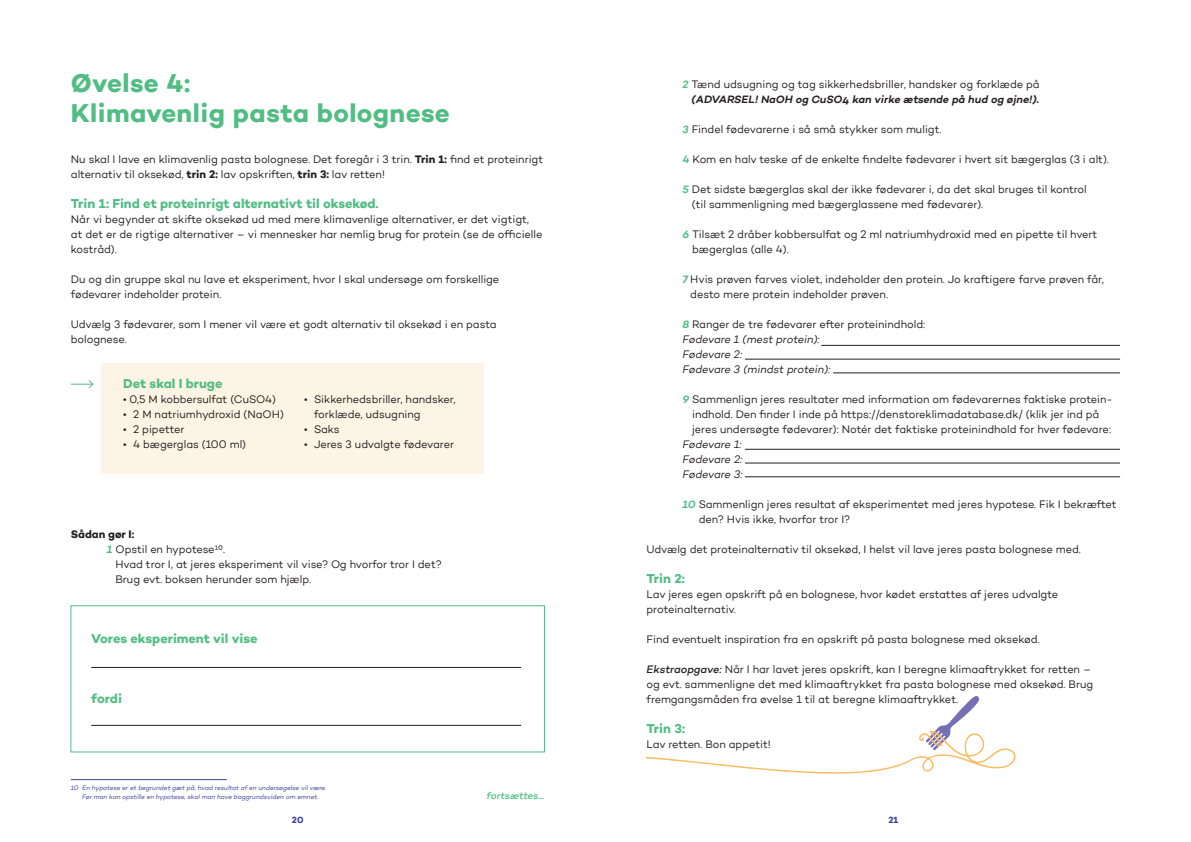
<style>
.page{position:relative;width:1191px;height:842px;background:#fff}
.page>*{position:absolute;margin:0;border:0;box-sizing:border-box;transform-origin:0 0}
.t1{font:700 26px/30px "Campton";letter-spacing:.015em;color:#51bd83}
.t2{font:700 13px "Campton";letter-spacing:-.005em;color:#51bd83}
.t3{font:13px "Campton Bold 2";color:#51bd83}
.t4{font:11px/15px "Campton Book 2";letter-spacing:-.005em;color:#231f20}
.t5{font:italic 11px "Campton";letter-spacing:-.015em;color:#231f20}
.t6{font:11px "Campton";letter-spacing:-.01em;color:#231f20}
.t7{font:700 11px "Campton";letter-spacing:-.005em;color:#231f20}
.t8{font:italic 500 10px "Campton";letter-spacing:-.01em;color:#51bd83}
.t9{font:700 9px "Campton";color:#3e3f99}
.t10{font:italic 6.5px/9px "Campton";letter-spacing:-.005em;color:#3e3f99;text-align:center}
.s1{font-family:"Campton";font-weight:700}
.s2{font-family:"Campton"}
.s3{font-family:"Campton";font-weight:600;font-style:italic;color:#51bd83}
.s4{font-family:"Campton Semi Bold Italic 2"}
.s5{font-weight:600;font-style:italic;color:#51bd83}
.s6{font-family:"Campton Medium Italic 2"}
</style>
<div class="page">
<div style="left:101px;top:363px;width:383px;height:111px;background:#fef4e5"></div>
<svg style="left:71px;top:380px;width:23px;height:9px"></svg>
<hr style="left:821px;top:345px;width:299px;height:1px;background:#231f20">
<hr style="left:745px;top:449px;width:375px;height:1px;background:#231f20">
<hr style="left:745px;top:359px;width:375px;height:1px;background:#231f20">
<hr style="left:745px;top:462px;width:375px;height:1px;background:#231f20">
<hr style="left:833px;top:372px;width:287px;height:1px;background:#231f20">
<hr style="left:745px;top:476px;width:375px;height:1px;background:#231f20">
<svg style="left:646px;top:696px;width:369px;height:78px"></svg>
<hr style="left:71px;top:779px;width:156px;height:1px;background:#3e3f99">
<div style="left:70px;top:605px;width:475px;height:147px;border:1px solid #51bd83"></div>
<hr style="left:91px;top:667px;width:430px;height:1px;background:#231f20">
<hr style="left:91px;top:725px;width:430px;height:1px;background:#231f20">
<h2 class="t1" style="left:71px;top:67px;width:380px">Øvelse 4:<br>Klimavenlig pasta bolognese</h2>
<p class="t4" style="left:71px;top:152px;width:474px">Nu skal I lave en klimavenlig pasta bolognese. Det foregår i 3 trin. <span class="s1">Trin 1:</span> <span class="s2">find et proteinrigt </span>alternativ til oksekød, <span class="s1">trin 2:</span> lav opskriften, <span class="s1">trin 3:</span> lav retten!</p>
<h3 class="t3" style="left:71px;top:196px;width:309px">Trin 1: Find et proteinrigt alternativt til oksekød.</h3>
<p class="t4" style="left:71px;top:212px;width:473px">Når vi begynder at skifte oksekød ud med mere klimavenlige alternativer, er det vigtigt, <span class="s2">at det er de rigtige alternativer – vi mennesker har nemlig brug for protein (se de officielle </span>kostråd).</p>
<p class="t4" style="left:71px;top:272px;width:430px">Du og din gruppe skal nu lave et eksperiment, hvor I skal undersøge om forskellige fødevarer indeholder protein.</p>
<p class="t4" style="left:71px;top:317px;width:427px">Udvælg 3 fødevarer, som I mener vil være et godt alternativ til oksekød i en pasta bolognese.</p>
<h4 class="t2" style="left:123px;top:376px;width:101px">Det skal I bruge</h4>
<p class="t4" style="left:123px;top:392px;width:154px">• 0,5 M kobbersulfat (CuSO4)</p>
<p class="t4" style="left:123px;top:407px;width:162px">• 2 M natriumhydroxid (NaOH)</p>
<p class="t4" style="left:123px;top:422px;width:63px">• 2 pipetter</p>
<p class="t4" style="left:123px;top:437px;width:124px">• 4 bægerglas (100 ml)</p>
<p class="t4" style="left:314px;top:392px;width:143px;text-indent:-10px">• Sikkerhedsbriller, handsker, forklæde, udsugning</p>
<p class="t4" style="left:304px;top:422px;width:37px">• Saks</p>
<p class="t4" style="left:304px;top:437px;width:151px">• Jeres 3 udvalgte fødevarer</p>
<h4 class="t7" style="left:71px;top:528px;width:65px">Sådan gør I:</h4>
<p class="t4" style="left:107px;top:542px;width:120px"><span class="s3">1</span> Opstil en hypotese<span class="s2">10</span>.</p>
<p class="t4" style="left:115px;top:557px;width:328px">Hvad tror I, at jeres eksperiment vil vise? Og hvorfor tror I det?</p>
<p class="t4" style="left:115px;top:572px;width:197px">Brug evt. boksen herunder som hjælp.</p>
<p class="t2" style="left:91px;top:631px;width:168px">Vores eksperiment vil vise</p>
<p class="t2" style="left:91px;top:691px;width:32px">fordi</p>
<p class="t10" style="left:71px;top:783px;width:257px">10 En hypotese er et begrundet gæt på, hvad resultat af en undersøgelse vil være.<br>Før man kan opstille en hypotese, skal man have baggrundsviden om emnet.</p>
<p class="t8" style="left:486px;top:789px;width:59px">fortsættes...</p>
<p class="t4" style="left:682px;top:77px;width:358px;text-align:right"><span class="s3">2</span> Tænd udsugning og tag sikkerhedsbriller, handsker og forklæde på <span class="s4">(ADVARSEL! NaOH og CuSO4 kan virke ætsende på hud og øjne!).</span></p>
<p class="t4" style="left:682px;top:122px;width:260px"><span class="s3">3</span> Findel fødevarerne i så små stykker som muligt.</p>
<p class="t6" style="left:682px;top:153px;width:428px"><span class="s5">4</span> Kom en halv teske af de enkelte findelte fødevarer i hvert sit bægerglas (3 i alt).</p>
<p class="t4" style="left:692px;top:182px;width:396px;text-indent:-9px"><span class="s3">5</span> Det sidste bægerglas skal der ikke fødevarer i, da det skal bruges til kontrol (til sammenligning med bægerglassene med fødevarer).</p>
<p class="t4" style="left:692px;top:227px;width:407px;text-indent:-10px"><span class="s3">6</span> Tilsæt 2 dråber kobbersulfat og 2 ml natriumhydroxid med en pipette til hvert bægerglas (alle 4).</p>
<p class="t4" style="left:690px;top:272px;width:415px;text-indent:-8px"><span class="s3">7</span> Hvis prøven farves violet, indeholder den protein. Jo kraftigere farve prøven får, desto mere protein indeholder prøven.</p>
<p class="t4" style="left:682px;top:317px;width:244px"><span class="s3">8</span> Ranger de tre fødevarer efter proteinindhold:</p>
<p class="t5" style="left:682px;top:333px;width:139px">Fødevare 1 (mest protein):</p>
<p class="t5" style="left:682px;top:348px;width:61px">Fødevare 2:</p>
<p class="t5" style="left:682px;top:363px;width:149px">Fødevare 3 (mindst protein):</p>
<p class="t4" style="left:682px;top:392px;width:432px"><span class="s3">9</span> Sammenlign jeres resultater med information om fødevarernes faktiske protein-</p>
<p class="t4" style="left:692px;top:407px;width:420px"><span class="s2">indhold. Den finder I inde på https://denstoreklimadatabase.dk/ (klik jer ind på </span>jeres undersøgte fødevarer): Notér det faktiske proteinindhold for hver fødevare:</p>
<p class="t5" style="left:682px;top:438px;width:61px">Fødevare 1:</p>
<p class="t5" style="left:682px;top:453px;width:61px">Fødevare 2:</p>
<p class="t5" style="left:682px;top:468px;width:61px">Fødevare 3:</p>
<p class="t4" style="left:698px;top:497px;width:419px;text-indent:-16px"><span class="s3">10</span> Sammenlign jeres resultat af eksperimentet med jeres hypotese. Fik I bekræftet den? Hvis ikke, hvorfor tror I?</p>
<p class="t4" style="left:646px;top:542px;width:436px">Udvælg det proteinalternativ til oksekød, I helst vil lave jeres pasta bolognese med.</p>
<h3 class="t2" style="left:646px;top:571px;width:40px">Trin 2:</h3>
<p class="t4" style="left:646px;top:587px;width:413px">Lav jeres egen opskrift på en bolognese, hvor kødet erstattes af jeres udvalgte proteinalternativ.</p>
<p class="t4" style="left:646px;top:632px;width:395px">Find eventuelt inspiration fra en opskrift på pasta bolognese med oksekød.</p>
<p class="t4" style="left:646px;top:662px;width:448px"><span class="s6">Ekstraopgave:</span> Når I har lavet jeres opskrift, kan I beregne klimaaftrykket for retten – og evt. sammenligne det med klimaaftrykket fra pasta bolognese med oksekød. Brug fremgangsmåden fra øvelse 1 til at beregne klimaaftrykket.</p>
<h3 class="t2" style="left:646px;top:721px;width:40px">Trin 3:</h3>
<p class="t4" style="left:646px;top:737px;width:126px">Lav retten. Bon appetit!</p>
<p class="t9" style="left:292px;top:815px;width:13px">20</p>
<p class="t9" style="left:888px;top:815px;width:11px">21</p>
</div>
